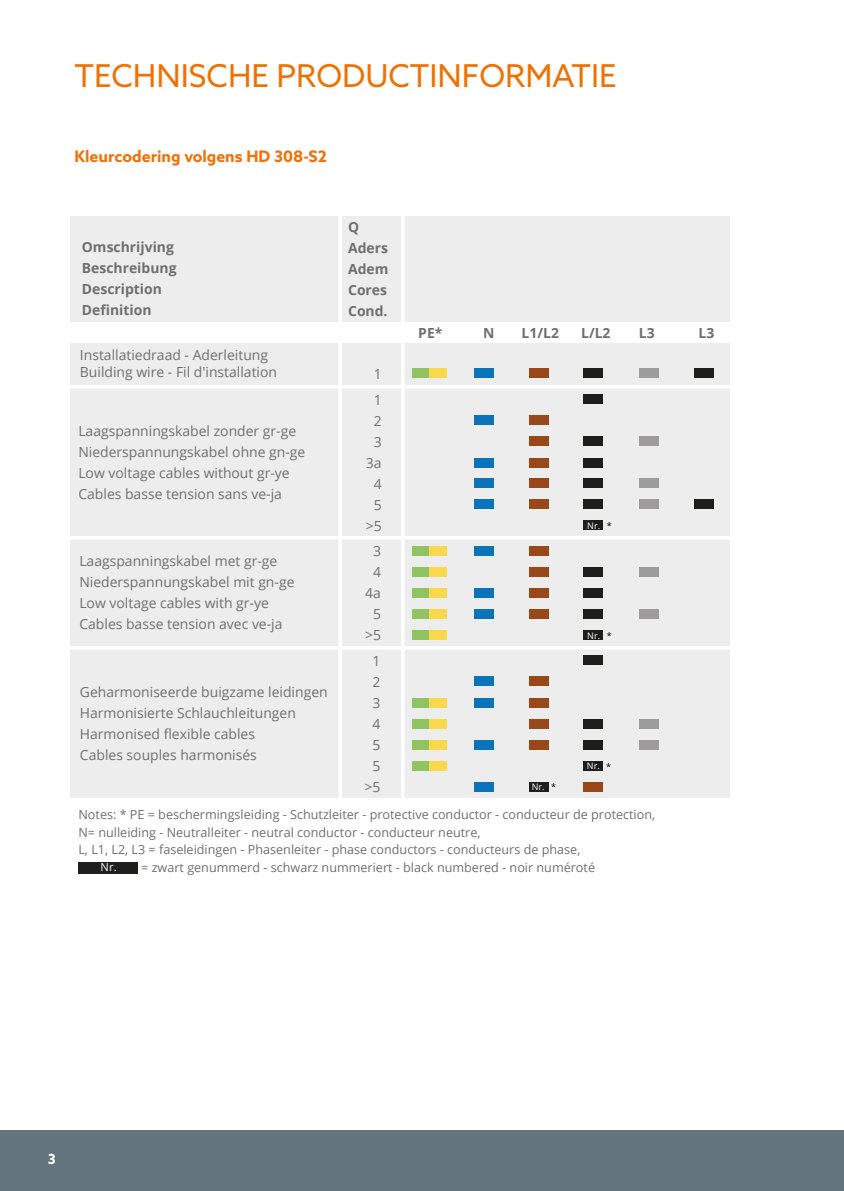
<style>
.page{position:relative;width:844px;height:1191px;background:#fff}
.page>*{position:absolute;margin:0;border:0;box-sizing:border-box;transform-origin:0 0}
.t1{font:31.5px "Azo Sans";color:#ee7203}
.t2{font:700 15.92px "Azo Sans";color:#ee7209}
.t3{font:14px/21px "Open Sans";color:#706f6f}
.t4{font:700 14px/21px "Open Sans";color:#706f6f}
.t5{font:700 14px "Azo Sans";color:#fff}
.t6{font:12.6px "Open Sans";color:#706f6f}
.t7{font:11.2px "Open Sans";color:#fff}
.t8{font:8.92px "Open Sans";color:#fff}
.s1{color:#000}
</style>
<div class="page">
<hr style="left:843px;top:1130px;width:1px;height:61px;background:#64747c">
<div style="left:0;top:1130px;width:843px;height:61px;background:#64747c"></div>
<div style="left:70px;top:216px;width:659px;height:582px;background:#eeeded"></div>
<hr style="left:338px;top:205px;width:4px;height:608px;background:#fff">
<hr style="left:401px;top:205px;width:3px;height:608px;background:#fff">
<div style="left:63px;top:322px;width:670px;height:21px;background:#fff"></div>
<hr style="left:68px;top:385px;width:666px;height:3px;background:#fff">
<hr style="left:68px;top:536px;width:666px;height:3px;background:#fff">
<hr style="left:68px;top:646px;width:666px;height:3px;background:#fff">
<div style="left:412px;top:368px;width:34px;height:10px;background:#fad84c"></div>
<div style="left:474px;top:368px;width:19px;height:10px;background:#0a73ba"></div>
<div style="left:528px;top:368px;width:20px;height:10px;background:#994919"></div>
<div style="left:583px;top:368px;width:20px;height:10px;background:#1e1e1c"></div>
<div style="left:639px;top:368px;width:19px;height:10px;background:#9d9b9b"></div>
<div style="left:693px;top:368px;width:20px;height:10px;background:#1e1e1c"></div>
<div style="left:583px;top:394px;width:20px;height:10px;background:#1e1e1c"></div>
<div style="left:474px;top:415px;width:19px;height:10px;background:#0a73ba"></div>
<div style="left:528px;top:415px;width:20px;height:10px;background:#994919"></div>
<div style="left:528px;top:436px;width:20px;height:10px;background:#994919"></div>
<div style="left:583px;top:436px;width:20px;height:10px;background:#1e1e1c"></div>
<div style="left:639px;top:436px;width:19px;height:10px;background:#9d9b9b"></div>
<div style="left:474px;top:478px;width:19px;height:10px;background:#0a73ba"></div>
<div style="left:528px;top:478px;width:20px;height:10px;background:#994919"></div>
<div style="left:583px;top:478px;width:20px;height:10px;background:#1e1e1c"></div>
<div style="left:474px;top:458px;width:19px;height:10px;background:#0a73ba"></div>
<div style="left:528px;top:458px;width:20px;height:10px;background:#994919"></div>
<div style="left:583px;top:458px;width:20px;height:10px;background:#1e1e1c"></div>
<div style="left:639px;top:478px;width:19px;height:10px;background:#9d9b9b"></div>
<div style="left:474px;top:499px;width:19px;height:10px;background:#0a73ba"></div>
<div style="left:528px;top:499px;width:20px;height:10px;background:#994919"></div>
<div style="left:583px;top:499px;width:20px;height:10px;background:#1e1e1c"></div>
<div style="left:693px;top:499px;width:20px;height:10px;background:#1e1e1c"></div>
<div style="left:639px;top:499px;width:19px;height:10px;background:#9d9b9b"></div>
<div style="left:583px;top:520px;width:20px;height:10px;background:#1e1e1c"></div>
<div style="left:412px;top:546px;width:34px;height:10px;background:#fad84c"></div>
<div style="left:474px;top:546px;width:19px;height:10px;background:#0a73ba"></div>
<div style="left:528px;top:546px;width:20px;height:10px;background:#994919"></div>
<div style="left:412px;top:567px;width:34px;height:10px;background:#fad84c"></div>
<div style="left:528px;top:567px;width:20px;height:10px;background:#994919"></div>
<div style="left:583px;top:567px;width:20px;height:10px;background:#1e1e1c"></div>
<div style="left:639px;top:567px;width:19px;height:10px;background:#9d9b9b"></div>
<div style="left:412px;top:609px;width:34px;height:10px;background:#fad84c"></div>
<div style="left:474px;top:609px;width:19px;height:10px;background:#0a73ba"></div>
<div style="left:528px;top:609px;width:20px;height:10px;background:#994919"></div>
<div style="left:583px;top:609px;width:20px;height:10px;background:#1e1e1c"></div>
<div style="left:639px;top:609px;width:19px;height:10px;background:#9d9b9b"></div>
<div style="left:412px;top:630px;width:34px;height:10px;background:#fad84c"></div>
<div style="left:583px;top:630px;width:20px;height:10px;background:#1e1e1c"></div>
<div style="left:583px;top:655px;width:20px;height:10px;background:#1e1e1c"></div>
<div style="left:474px;top:676px;width:19px;height:10px;background:#0a73ba"></div>
<div style="left:528px;top:676px;width:20px;height:10px;background:#994919"></div>
<div style="left:412px;top:697px;width:34px;height:10px;background:#fad84c"></div>
<div style="left:474px;top:697px;width:19px;height:10px;background:#0a73ba"></div>
<div style="left:528px;top:697px;width:20px;height:10px;background:#994919"></div>
<div style="left:412px;top:719px;width:34px;height:9px;background:#fad84c"></div>
<div style="left:528px;top:718px;width:20px;height:10px;background:#994919"></div>
<div style="left:583px;top:718px;width:20px;height:10px;background:#1e1e1c"></div>
<div style="left:639px;top:718px;width:19px;height:10px;background:#9d9b9b"></div>
<div style="left:412px;top:740px;width:34px;height:10px;background:#fad84c"></div>
<div style="left:474px;top:740px;width:19px;height:9px;background:#0a73ba"></div>
<div style="left:528px;top:740px;width:20px;height:9px;background:#994919"></div>
<div style="left:583px;top:740px;width:20px;height:9px;background:#1e1e1c"></div>
<div style="left:639px;top:740px;width:19px;height:9px;background:#9d9b9b"></div>
<div style="left:412px;top:761px;width:34px;height:10px;background:#fad84c"></div>
<div style="left:583px;top:761px;width:20px;height:10px;background:#1e1e1c"></div>
<div style="left:474px;top:782px;width:19px;height:10px;background:#0a73ba"></div>
<div style="left:528px;top:782px;width:20px;height:10px;background:#1e1e1c"></div>
<div style="left:583px;top:782px;width:20px;height:10px;background:#994919"></div>
<div style="left:412px;top:368px;width:16px;height:10px;background:#90c362"></div>
<div style="left:412px;top:546px;width:16px;height:10px;background:#90c362"></div>
<div style="left:412px;top:567px;width:16px;height:10px;background:#90c362"></div>
<div style="left:412px;top:609px;width:16px;height:10px;background:#90c362"></div>
<div style="left:412px;top:588px;width:34px;height:10px;background:#fad84c"></div>
<div style="left:474px;top:588px;width:19px;height:10px;background:#0a73ba"></div>
<div style="left:528px;top:588px;width:20px;height:10px;background:#994919"></div>
<div style="left:583px;top:588px;width:20px;height:10px;background:#1e1e1c"></div>
<div style="left:412px;top:588px;width:16px;height:10px;background:#90c362"></div>
<div style="left:412px;top:630px;width:16px;height:10px;background:#90c362"></div>
<div style="left:412px;top:697px;width:16px;height:10px;background:#90c362"></div>
<div style="left:412px;top:719px;width:16px;height:9px;background:#90c362"></div>
<div style="left:412px;top:740px;width:16px;height:10px;background:#90c362"></div>
<div style="left:412px;top:761px;width:16px;height:10px;background:#90c362"></div>
<div style="left:78px;top:861px;width:60px;height:12px;background:#1e1e1c"></div>
<h1 class="t1" style="left:74px;top:55px;width:543px">TECHNISCHE PRODUCTINFORMATIE</h1>
<p class="t2" style="left:74px;top:146px;width:254px">Kleurcodering volgens HD 308-S2</p>
<p class="t4" style="left:82px;top:236px;width:96px">Omschrijving<br>Beschreibung<br>Description<br>Definition</p>
<p class="t3" style="left:80px;top:346px;width:199px;line-height:16.6px">Installatiedraad - Aderleitung<br>Building wire - Fil d'installation</p>
<p class="t3" style="left:78px;top:420px;width:228px">Laagspanningskabel zonder gr-ge Niederspannungskabel ohne gn-ge Low voltage cables without gr-ye Cables basse tension sans ve-ja</p>
<p class="t3" style="left:79px;top:550px;width:216px">Laagspanningskabel met gr-ge<br>Niederspannungskabel mit gn-ge<br>Low voltage cables with gr-ye<br>Cables basse tension avec ve-ja</p>
<p class="t3" style="left:80px;top:681px;width:249px">Geharmoniseerde buigzame leidingen<br>Harmonisierte Schlauchleitungen<br>Harmonised flexible cables<br>Cables souples harmonisés</p>
<p class="t4" style="left:348px;top:216px;width:42px">Q<br>Aders<br>Adem<br>Cores<br>Cond.</p>
<p class="t3" style="left:373px;top:360px;width:9px;line-height:26.1px">1<br>1</p>
<p class="t3" style="left:365px;top:410px;width:17px;text-align:center">2<br>3<br>3a<br>4<br>5 &gt;5</p>
<p class="t3" style="left:365px;top:540px;width:17px;text-align:center">3<br>4<br>4a<br>5 &gt;5</p>
<p class="t3" style="left:364px;top:650px;width:17px;text-align:center">1<br>2<br>3<br>4<br>5<br>5 &gt;5</p>
<p class="t4" style="left:418px;top:322px;width:26px">PE*</p>
<p class="t4" style="left:483px;top:322px;width:13px">N</p>
<p class="t4" style="left:521px;top:322px;width:39px">L1/L2</p>
<p class="t4" style="left:581px;top:322px;width:31px">L/L2</p>
<p class="t4" style="left:638px;top:322px;width:17px">L3</p>
<p class="t4" style="left:698px;top:322px;width:17px">L3</p>
<p class="t8" style="left:587px;top:519px;width:26px">Nr. <span class="s1">*</span></p>
<p class="t8" style="left:587px;top:629px;width:26px">Nr. <span class="s1">*</span></p>
<p class="t8" style="left:531px;top:780px;width:26px">Nr. <span class="s1">*</span></p>
<p class="t8" style="left:586px;top:759px;width:26px">Nr. <span class="s1">*</span></p>
<p class="t6" style="left:78px;top:806px;width:578px">Notes: * PE = beschermingsleiding - Schutzleiter - protective conductor - conducteur de protection,</p>
<p class="t6" style="left:78px;top:823px;width:403px">N= nulleiding - Neutralleiter - neutral conductor - conducteur neutre,</p>
<p class="t6" style="left:78px;top:841px;width:503px">L, L1, L2, L3 = faseleidingen - Phasenleiter - phase conductors - conducteurs de phase,</p>
<p class="t6" style="left:141px;top:858px;width:455px">= zwart genummerd - schwarz nummeriert - black numbered - noir numéroté</p>
<p class="t7" style="left:101px;top:859px;width:18px">Nr.</p>
<p class="t5" style="left:48px;top:1149px;width:9px">3</p>
</div>
